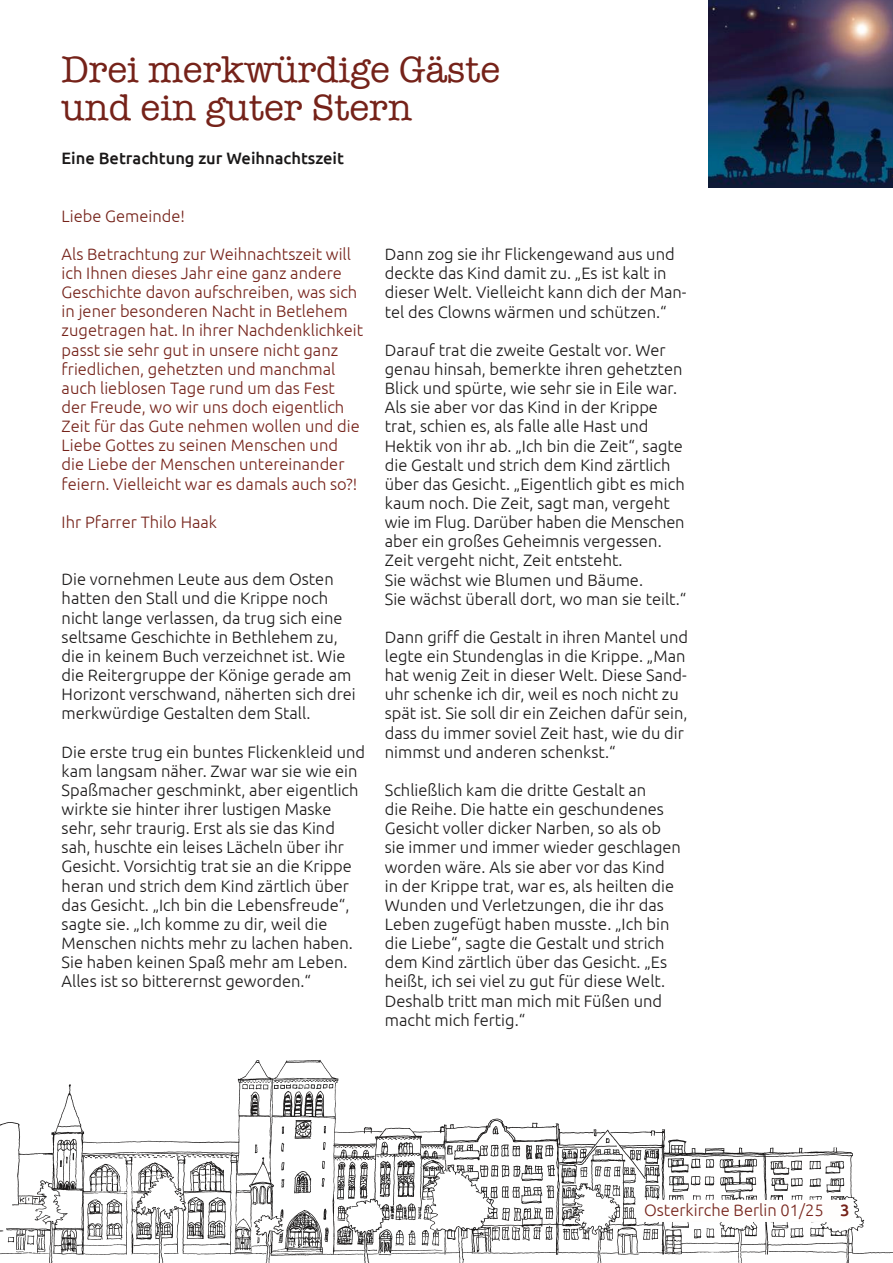
<style>
.page{position:relative;width:893px;height:1263px;background:#fff}
.page>*{position:absolute;margin:0;border:0;box-sizing:border-box;transform-origin:0 0}
.t1{font:37.5px/38.2px "American Typewriter";color:#752219}
.t2{font:300 16.5px/19.2px "Ubuntu";color:#1a1818}
.t3{font:300 16.5px/19.2px "Ubuntu";color:#752219}
.t4{font:500 16.5px "Ubuntu";color:#1a1818}
.s1{font-weight:500}
</style>
<div class="page">
<img style="left:0;top:1060px;width:893px;height:203px">
<img style="left:708px;top:0;width:185px;height:187px">
<svg style="left:640px;top:1199px;width:213px;height:24px"></svg>
<h1 class="t1" style="left:62px;top:50px;width:440px">Drei merkwürdige Gäste und ein guter Stern</h1>
<p class="t4" style="left:62px;top:149px;width:284px">Eine Betrachtung zur Weihnachtszeit</p>
<p class="t3" style="left:62px;top:206px;width:125px">Liebe Gemeinde!</p>
<p class="t3" style="left:62px;top:244px;width:303px">Als Betrachtung zur Weihnachtszeit will ich Ihnen dieses Jahr eine ganz andere Geschichte davon aufschreiben, was sich in jener besonderen Nacht in Betlehem zugetragen hat. In ihrer Nachdenklichkeit passt sie sehr gut in unsere nicht ganz friedlichen, gehetzten und manchmal auch lieblosen Tage rund um das Fest der Freude, wo wir uns doch eigentlich Zeit für das Gute nehmen wollen und die Liebe Gottes zu seinen Menschen und die Liebe der Menschen untereinander feiern. Vielleicht war es damals auch so?!</p>
<p class="t3" style="left:62px;top:512px;width:157px">Ihr Pfarrer Thilo Haak</p>
<p class="t2" style="left:62px;top:569px;width:296px">Die vornehmen Leute aus dem Osten hatten den Stall und die Krippe noch nicht lange verlassen, da trug sich eine seltsame Geschichte in Bethlehem zu, die in keinem Buch verzeichnet ist. Wie die Reitergruppe der Könige gerade am Horizont verschwand, näherten sich drei merkwürdige Gestalten dem Stall.</p>
<p class="t2" style="left:62px;top:742px;width:305px">Die erste trug ein buntes Flickenkleid und kam langsam näher. Zwar war sie wie ein Spaßmacher geschminkt, aber eigentlich wirkte sie hinter ihrer lustigen Maske sehr, sehr traurig. Erst als sie das Kind sah, huschte ein leises Lächeln über ihr Gesicht. Vorsichtig trat sie an die Krippe heran und strich dem Kind zärtlich über das Gesicht. „Ich bin die Lebensfreude“, sagte sie. „Ich komme zu dir, weil die Menschen nichts mehr zu lachen haben.<br>Sie haben keinen Spaß mehr am Leben.<br>Alles ist so bitterernst geworden.“</p>
<p class="t2" style="left:385px;top:244px;width:303px">Dann zog sie ihr Flickengewand aus und deckte das Kind damit zu. „Es ist kalt in dieser Welt. Vielleicht kann dich der Man&shy;tel des Clowns wärmen und schützen.“</p>
<p class="t2" style="left:385px;top:340px;width:303px">Darauf trat die zweite Gestalt vor. Wer genau hinsah, bemerkte ihren gehetzten Blick und spürte, wie sehr sie in Eile war.<br>Als sie aber vor das Kind in der Krippe trat, schien es, als falle alle Hast und Hektik von ihr ab. „Ich bin die Zeit“, sagte die Gestalt und strich dem Kind zärtlich über das Gesicht. „Eigentlich gibt es mich kaum noch. Die Zeit, sagt man, vergeht wie im Flug. Darüber haben die Menschen aber ein großes Geheimnis vergessen.<br>Zeit vergeht nicht, Zeit entsteht.<br>Sie wächst wie Blumen und Bäume.<br>Sie wächst überall dort, wo man sie teilt.“</p>
<p class="t2" style="left:385px;top:627px;width:305px">Dann griff die Gestalt in ihren Mantel und legte ein Stundenglas in die Krippe. „Man hat wenig Zeit in dieser Welt. Diese Sand&shy;uhr schenke ich dir, weil es noch nicht zu spät ist. Sie soll dir ein Zeichen dafür sein, dass du immer soviel Zeit hast, wie du dir nimmst und anderen schenkst.“</p>
<p class="t2" style="left:385px;top:780px;width:298px">Schließlich kam die dritte Gestalt an<br>die Reihe. Die hatte ein geschundenes Gesicht voller dicker Narben, so als ob sie immer und immer wieder geschlagen worden wäre. Als sie aber vor das Kind in der Krippe trat, war es, als heilten die Wunden und Verletzungen, die ihr das Leben zugefügt haben musste. „Ich bin die Liebe“, sagte die Gestalt und strich dem Kind zärtlich über das Gesicht. „Es heißt, ich sei viel zu gut für diese Welt.<br>Deshalb tritt man mich mit Füßen und macht mich fertig.“</p>
<p class="t3" style="left:644px;top:1201px;width:207px">Osterkirche Berlin 01/25 <span class="s1">3</span></p>
</div>
